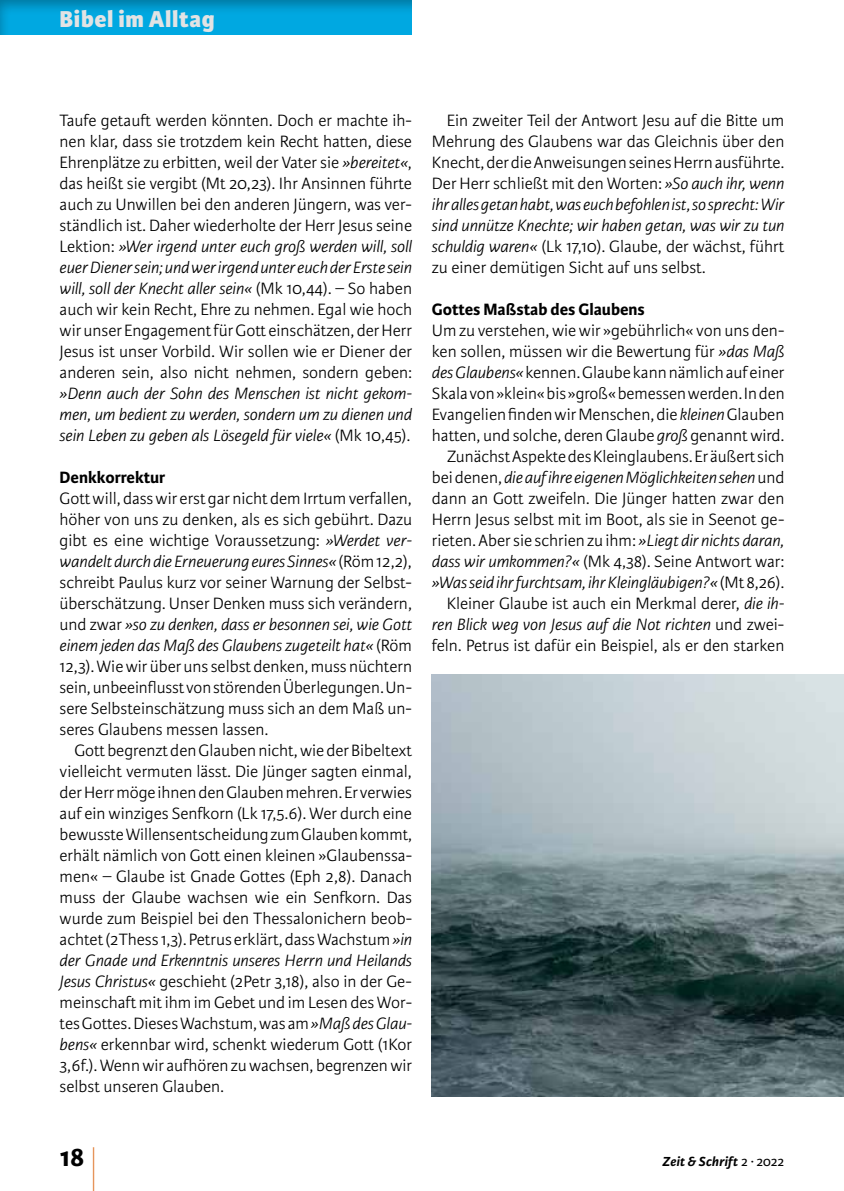
<style>
.page{position:relative;width:844px;height:1191px;background:#fff}
.page>*{position:absolute;margin:0;border:0;box-sizing:border-box;transform-origin:0 0}
.t1{font:300 59.5px "Karmina Sans Basic";color:#df7427;scale:.29 1}
.t2{font:700 28px "Karmina Sans Basic";color:#000}
.t3{font:800 24.5px "Karmina Sans Basic";letter-spacing:.03em;color:#e2e3e4}
.t4{font:300 17.5px/21px "Karmina Sans Basic";color:#000;text-align:justify}
.t5{font:italic 300 17.5px/21px "Karmina Sans Basic";color:#000;text-align:justify}
.t6{font:700 17.5px "Karmina Sans Basic";color:#000}
.t7{font:italic 700 14px "Karmina Sans Basic";letter-spacing:.015em;color:#000}
.s1{font-style:italic}
.s2{font-style:normal}
.s3{font-weight:400;font-style:normal}
</style>
<div class="page">
<div style="left:0;top:0;width:413px;height:35px;background:#000;opacity:.3"></div>
<img style="left:432px;top:675px;width:411px;height:421px">
<h3 class="t3" style="left:60px;top:4px;width:157px">Bibel im Alltag</h3>
<p class="t4" style="left:60px;top:110px;width:354px">Taufe getauft werden könnten. Doch er machte ih&shy;nen klar, dass sie trotzdem kein Recht hatten, diese Ehrenplätze zu erbitten, weil der Vater sie <span class="s1">»bereitet«</span>, das heißt sie vergibt (Mt 20,23). Ihr Ansinnen führte auch zu Unwillen bei den anderen Jüngern, was ver&shy;ständlich ist. Daher wiederholte der Herr Jesus seine Lektion: <span class="s1">»Wer irgend unter euch groß werden will, soll euer Diener sein; und wer irgend unter euch der Erste sein will, soll der Knecht aller sein«</span> (Mk 10,44). – So haben auch wir kein Recht, Ehre zu nehmen. Egal wie hoch wir unser Engagement für Gott einschätzen, der Herr Jesus ist unser Vorbild. Wir sollen wie er Diener der anderen sein, also nicht nehmen, sondern geben:</p>
<p class="t5" style="left:60px;top:383px;width:354px">»Denn auch der Sohn des Menschen ist nicht gekom&shy;men, um bedient zu werden, sondern um zu dienen und sein Leben zu geben als Lösegeld für viele« <span class="s2">(Mk 10,45).</span></p>
<p class="t6" style="left:60px;top:467px;width:107px">Denkkorrektur</p>
<p class="t4" style="left:60px;top:488px;width:354px">Gott will, dass wir erst gar nicht dem Irrtum verfallen, höher von uns zu denken, als es sich gebührt. Dazu gibt es eine wichtige Voraussetzung: <span class="s1">»Werdet ver&shy;wandelt durch die Erneuerung eures Sinnes«</span> (Röm 12,2), schreibt Paulus kurz vor seiner Warnung der Selbst&shy;überschätzung. Unser Denken muss sich verändern, und zwar <span class="s1">»so zu denken, dass er besonnen sei, wie Gott einem jeden das Maß des Glaubens zugeteilt hat«</span> (Röm 12,3). Wie wir über uns selbst denken, muss nüchtern sein, unbeeinflusst von störenden Überlegungen. Un&shy;sere Selbsteinschätzung muss sich an dem Maß un&shy;seres Glaubens messen lassen.</p>
<p class="t4" style="left:60px;top:740px;width:354px;text-indent:15px">Gott begrenzt den Glauben nicht, wie der Bibeltext vielleicht vermuten lässt. Die Jünger sagten einmal, der Herr möge ihnen den Glauben mehren. Er verwies auf ein winziges Senfkorn (Lk 17,5.6). Wer durch eine bewusste Willensentscheidung zum Glauben kommt, erhält nämlich von Gott einen kleinen »Glaubenssa&shy;men« – Glaube ist Gnade Gottes (Eph 2,8). Danach muss der Glaube wachsen wie ein Senfkorn. Das wurde zum Beispiel bei den Thessalonichern beob&shy;achtet (2Thess 1,3). Petrus erklärt, dass Wachstum <span class="s1">»in der Gnade und Erkenntnis unseres Herrn und Heilands Jesus Christus«</span> geschieht (2Petr 3,18), also in der Ge&shy;meinschaft mit ihm im Gebet und im Lesen des Wor&shy;tes Gottes. Dieses Wachstum, was am <span class="s1">»Maß des Glau&shy;bens«</span> erkennbar wird, schenkt wiederum Gott (1Kor 3,6f.). Wenn wir aufhören zu wachsen, begrenzen wir selbst unseren Glauben.</p>
<p class="t4" style="left:432px;top:110px;width:354px;text-indent:15px">Ein zweiter Teil der Antwort Jesu auf die Bitte um Mehrung des Glaubens war das Gleichnis über den Knecht, der die Anweisungen seines Herrn ausführte.<br>Der Herr schließt mit den Worten: <span class="s1">»So auch ihr, wenn ihr alles getan habt, was euch befohlen ist, so sprecht: Wir sind unnütze Knechte; wir haben getan, was wir zu tun schuldig waren«</span> (Lk 17,10). Glaube, der wächst, führt zu einer demütigen Sicht auf uns selbst.</p>
<p class="t6" style="left:432px;top:299px;width:214px">Gottes Maßstab des Glaubens</p>
<p class="t4" style="left:432px;top:320px;width:354px;text-align:right">Um zu verstehen, wie wir »gebührlich« von uns den&shy;ken sollen, müssen wir die Bewertung für <span class="s1">»das Maß des Glaubens«</span> kennen. Glaube kann nämlich auf einer Skala von »klein« bis »groß« bemessen werden. In den Evangelien finden wir Menschen, die <span class="s1">kleinen</span> Glauben hatten, und solche, deren Glaube <span class="s1">groß</span> genannt wird.<br>Zunächst Aspekte des Kleinglaubens. Er äußert sich bei denen, <span class="s1">die auf ihre eigenen Möglichkeiten sehen</span> und dann an Gott zweifeln. Die Jünger hatten zwar den Herrn Jesus selbst mit im Boot, als sie in Seenot ge&shy;rieten. Aber sie schrien zu ihm: <span class="s1">»Liegt dir nichts daran, dass wir umkommen?«</span> (Mk 4,38). Seine Antwort war: <span class="s1">»Was seid ihr furchtsam, ihr Kleingläubigen?«</span> (Mt 8,26).<br>Kleiner Glaube ist auch ein Merkmal derer, <span class="s1">die ih&shy;ren Blick weg von Jesus auf die Not richten</span> und zwei&shy;feln. Petrus ist dafür ein Beispiel, als er den starken</p>
<h2 class="t2" style="left:60px;top:1141px;width:26px">18</h2>
<h1 class="t1" style="left:92px;top:1140px;width:17px">|</h1>
<p class="t7" style="left:662px;top:1153px;width:123px">Zeit &amp; Schrift <span class="s3">2 ∙ 2022</span></p>
</div>
